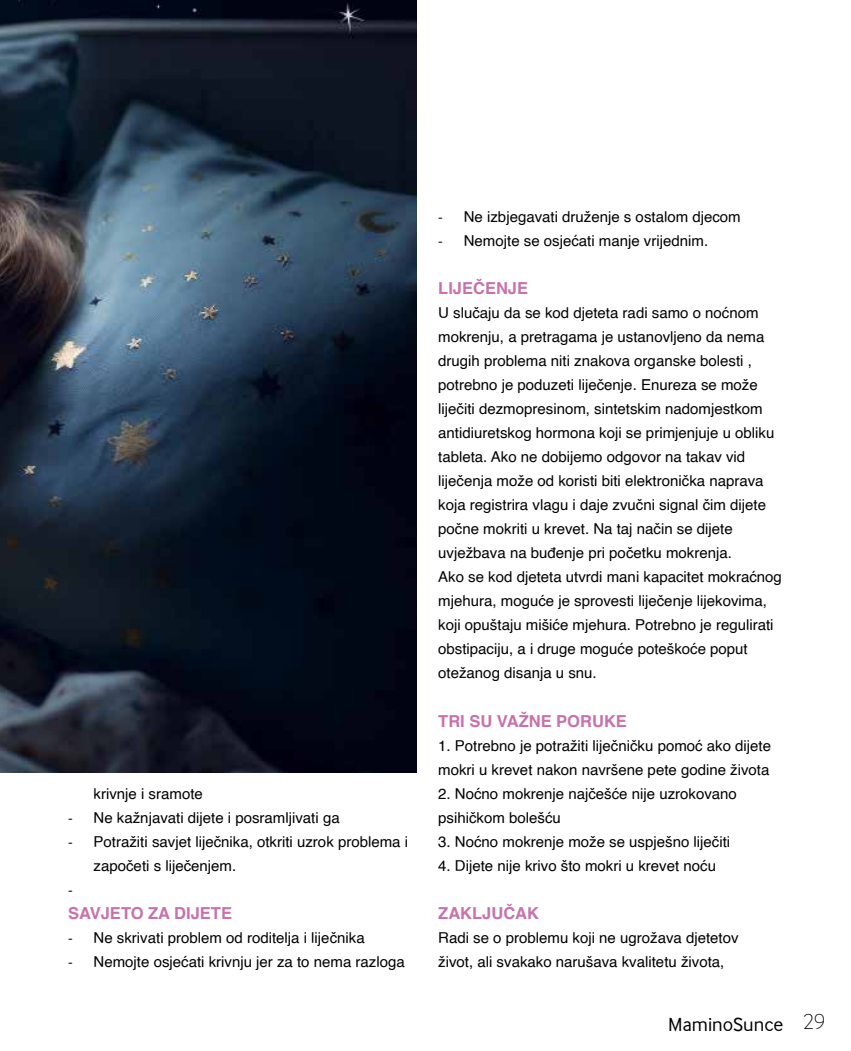
<style>
.page{position:relative;width:851px;height:1051px;background:#fff}
.page>*{position:absolute;margin:0;border:0;box-sizing:border-box;transform-origin:0 0}
.t1{font:19.5px "Inter Face Da Ma";color:#000}
.t2{font:700 16.5px "Helvetica";color:#c772ab}
.t3{font:15px/24px "Helvetica";color:#000}
.t4{font:15px "Calibri";color:#000}
.s1{font-family:"Calibri"}
.s2{font-family:"Inter Face Da Ma Th";font-size:22.5px}
</style>
<div class="page">
<img style="left:0;top:0;width:416px;height:772px">
<p class="t3" style="left:94px;top:781px;width:111px">krivnje i sramote</p>
<p class="t3" style="left:68px;top:805px;width:273px"><span class="s1">-</span> Ne kažnjavati dijete i posramljivati ga</p>
<p class="t3" style="left:94px;top:829px;width:316px;text-indent:-26px"><span class="s1">-</span> Potražiti savjet liječnika, otkriti uzrok problema i započeti s liječenjem.</p>
<p class="t4" style="left:68px;top:879px;width:6px">-</p>
<p class="t2" style="left:68px;top:899px;width:165px">SAVJETO ZA DIJETE</p>
<p class="t3" style="left:68px;top:925px;width:298px"><span class="s1">-</span> Ne skrivati problem od roditelja i liječnika</p>
<p class="t3" style="left:68px;top:949px;width:338px"><span class="s1">-</span> Nemojte osjećati krivnju jer za to nema razloga</p>
<p class="t3" style="left:438px;top:205px;width:304px"><span class="s1">-</span> Ne izbjegavati druženje s ostalom djecom</p>
<p class="t3" style="left:438px;top:229px;width:271px"><span class="s1">-</span> Nemojte se osjećati manje vrijednim.</p>
<p class="t2" style="left:438px;top:275px;width:91px">LIJEČENJE</p>
<p class="t3" style="left:438px;top:301px;width:345px">U slučaju da se kod djeteta radi samo o noćnom mokrenju, a pretragama je ustanovljeno da nema drugih problema niti znakova organske bolesti , potrebno je poduzeti liječenje. Enureza se može liječiti dezmopresinom, sintetskim nadomjestkom antidiuretskog hormona koji se primjenjuje u obliku tableta. Ako ne dobijemo odgovor na takav vid liječenja može od koristi biti elektronička naprava koja registrira vlagu i daje zvučni signal čim dijete počne mokriti u krevet. Na taj način se dijete uvježbava na buđenje pri početku mokrenja.<br>Ako se kod djeteta utvrdi mani kapacitet mokraćnog mjehura, moguće je sprovesti liječenje lijekovima, koji opuštaju mišiće mjehura. Potrebno je regulirati obstipaciju, a i druge moguće poteškoće poput otežanog disanja u snu.</p>
<p class="t2" style="left:438px;top:707px;width:190px">TRI SU VAŽNE PORUKE</p>
<p class="t3" style="left:438px;top:733px;width:334px">1. Potrebno je potražiti liječničku pomoć ako dijete mokri u krevet nakon navršene pete godine života</p>
<p class="t3" style="left:438px;top:781px;width:300px">2. Noćno mokrenje najčešće nije uzrokovano psihičkom bolešću</p>
<p class="t3" style="left:438px;top:829px;width:293px">3. Noćno mokrenje može se uspješno liječiti</p>
<p class="t3" style="left:438px;top:853px;width:279px">4. Dijete nije krivo što mokri u krevet noću</p>
<p class="t2" style="left:438px;top:899px;width:102px">ZAKLJUČAK</p>
<p class="t3" style="left:438px;top:925px;width:302px">Radi se o problemu koji ne ugrožava djetetov život, ali svakako narušava kvalitetu života,</p>
<h1 class="t1" style="left:668px;top:1013px;width:158px">MaminoSunce <span class="s2">29</span></h1>
</div>
